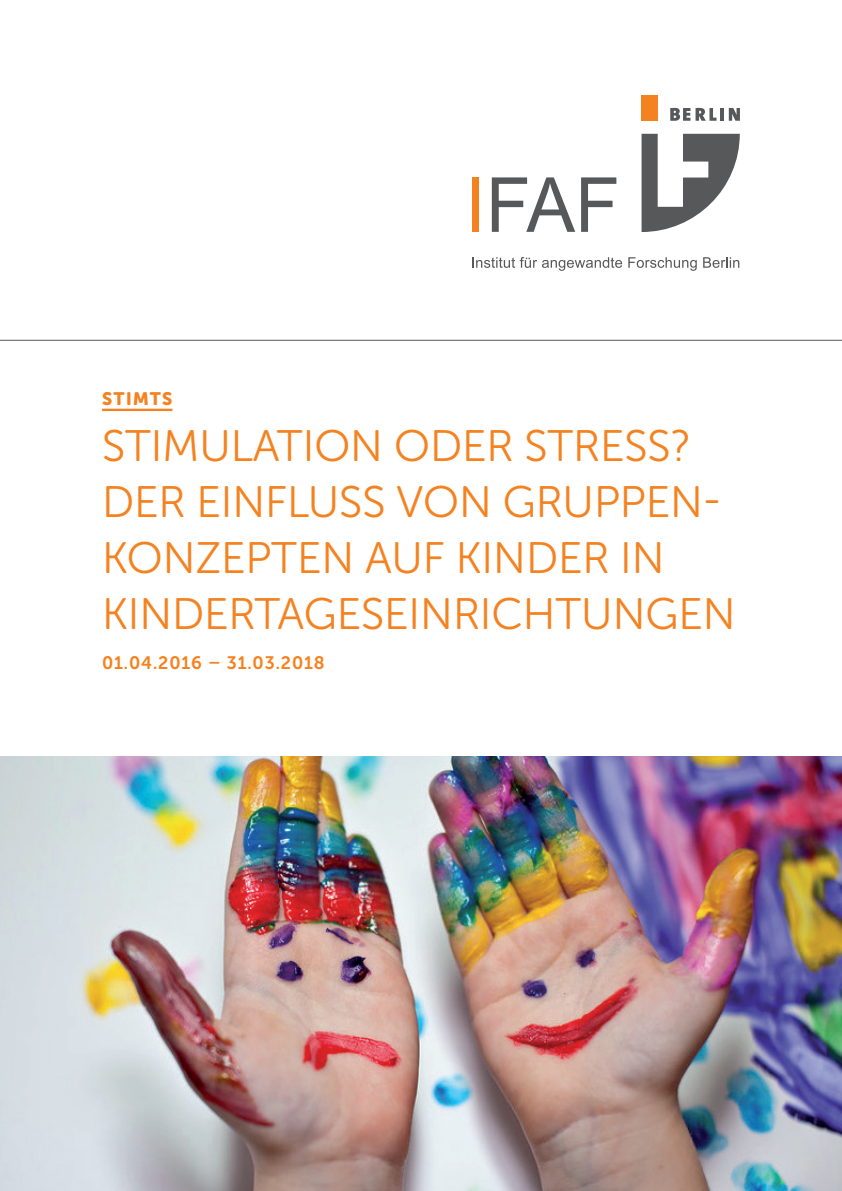
<style>
.page{position:relative;width:842px;height:1191px;background:#fff}
.page>*{position:absolute;margin:0;border:0;box-sizing:border-box;transform-origin:0 0}
.t1{font:44px/56px "Museo Sans Rounded 300";color:#f58220}
.t2{font:18px "Museo Sans Rounded 700";letter-spacing:.05em;color:#f58220}
.t3{font:18px "Museo Sans Rounded 900";letter-spacing:.075em;color:#f58220}
</style>
<div class="page">
<hr style="left:102px;top:409px;width:70px;height:2px;background:#f58220">
<hr style="left:0;top:340px;width:842px;height:1px;background:#57585a">
<svg style="left:641px;top:134px;width:99px;height:98px"></svg>
<div style="left:642px;top:95px;width:16px;height:26px;background:#f58220"></div>
<svg style="left:670px;top:108px;width:46px;height:13px"></svg>
<hr style="left:720px;top:108px;width:4px;height:13px;background:#57585a">
<svg style="left:729px;top:108px;width:11px;height:13px"></svg>
<div style="left:472px;top:177px;width:7px;height:55px;background:#f58220"></div>
<svg style="left:492px;top:177px;width:83px;height:55px"></svg>
<svg style="left:581px;top:177px;width:35px;height:55px"></svg>
<svg style="left:472px;top:257px;width:150px;height:14px"></svg>
<svg style="left:628px;top:257px;width:69px;height:14px"></svg>
<svg style="left:703px;top:257px;width:36px;height:11px"></svg>
<img style="left:0;top:756px;width:842px;height:435px">
<p class="t3" style="left:102px;top:388px;width:72px">STIMTS</p>
<p class="t1" style="left:102px;top:418px;width:635px">STIMULATION ODER STRESS?<br>DER EINFLUSS VON GRUPPEN-<br>KONZEPTEN AUF KINDER IN<br>KINDERTAGESEINRICHTUNGEN</p>
<p class="t2" style="left:102px;top:652px;width:224px">01.04.2016 – 31.03.2018</p>
</div>
